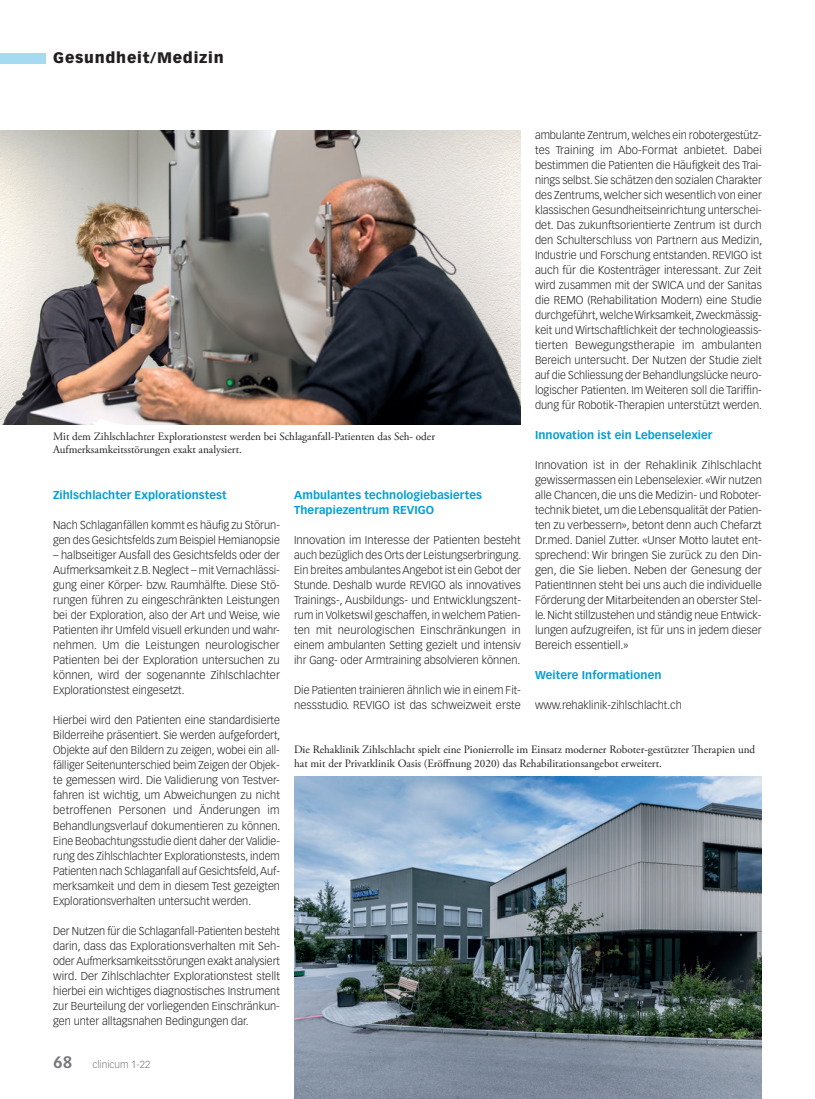
<style>
.page{position:relative;width:815px;height:1099px;background:#fff}
.page>*{position:absolute;margin:0;border:0;box-sizing:border-box;transform-origin:0 0}
.t1{font:900 15px "Vectora LT Std";letter-spacing:.05em;color:#231f20}
.t2{font:300 11.25px/15px "Vectora LT Std";color:#231f20;text-align:justify}
.t3{font:11.25px/13.5px "Adobe Garamond Pro";color:#231f20}
.t4{font:700 11.25px/15px "Vectora LT Std";letter-spacing:.005em;color:#009fda}
.t5{font:300 10px "Vectora LT Std";color:#76787b}
.s1{font-weight:700;font-size:16.25px}
</style>
<div class="page">
<div style="left:0;top:53px;width:45px;height:10px;background:#a5daf2"></div>
<img style="left:0;top:130px;width:521px;height:294px">
<img style="left:294px;top:776px;width:468px;height:322px">
<h1 class="t1" style="left:53px;top:49px;width:172px">Gesundheit/Medizin</h1>
<p class="t2" style="left:535px;top:128px;width:229px">ambulante Zentrum, welches ein robotergestütz&shy;tes Training im Abo-Format anbietet. Dabei bestimmen die Patienten die Häufigkeit des Trai&shy;nings selbst. Sie schätzen den sozialen Charakter des Zentrums, welcher sich wesentlich von einer klassischen Gesundheitseinrichtung unterschei&shy;det. Das zukunftsorientierte Zentrum ist durch den Schulterschluss von Partnern aus Medizin, Industrie und Forschung entstanden. REVIGO ist auch für die Kostenträger interessant. Zur Zeit wird zusammen mit der SWICA und der Sanitas die REMO (Rehabilitation Modern) eine Studie durchgeführt, welche Wirksamkeit, Zweckmässig&shy;keit und Wirtschaftlichkeit der technologieassis&shy;tierten Bewegungstherapie im ambulanten Bereich untersucht. Der Nutzen der Studie zielt auf die Schliessung der Behandlungslücke neuro&shy;logischer Patienten. Im Weiteren soll die Tariffin&shy;dung für Robotik-Therapien unterstützt werden.</p>
<p class="t4" style="left:535px;top:428px;width:179px">Innovation ist ein Lebenselexier</p>
<p class="t2" style="left:535px;top:458px;width:228px">Innovation ist in der Rehaklinik Zihlschlacht gewissermassen ein Lebenselexier. «Wir nutzen alle Chancen, die uns die Medizin- und Roboter&shy;technik bietet, um die Lebensqualität der Patien&shy;ten zu verbessern», betont denn auch Chefarzt Dr.med. Daniel Zutter. «Unser Motto lautet ent&shy;sprechend: Wir bringen Sie zurück zu den Din&shy;gen, die Sie lieben. Neben der Genesung der PatientInnen steht bei uns auch die individuelle Förderung der Mitarbeitenden an oberster Stel&shy;le. Nicht stillzustehen und ständig neue Entwick&shy;lungen aufzugreifen, ist für uns in jedem dieser Bereich essentiell.»</p>
<p class="t4" style="left:535px;top:668px;width:128px">Weitere Informationen</p>
<p class="t2" style="left:535px;top:698px;width:148px">www.rehaklinik-zihlschlacht.ch</p>
<p class="t3" style="left:294px;top:743px;width:463px">Die Rehaklinik Zihlschlacht spielt eine Pionierrolle im Einsatz moderner Roboter-gestützter Therapien und hat mit der Privatklinik Oasis (Eröffnung 2020) das Rehabilitationsangebot erweitert.</p>
<p class="t3" style="left:53px;top:430px;width:383px">Mit dem Zihlschlachter Explorationstest werden bei Schlaganfall-Patienten das Seh- oder<br>Aufmerksamkeitsstörungen exakt analysiert.</p>
<p class="t4" style="left:53px;top:488px;width:175px">Zihlschlachter Explorationstest</p>
<p class="t2" style="left:53px;top:518px;width:228px">Nach Schlaganfällen kommt es häufig zu Störun&shy;gen des Gesichtsfelds zum Beispiel Hemianopsie</p>
<p class="t2" style="left:53px;top:548px;width:228px">– halbseitiger Ausfall des Gesichtsfelds oder der Aufmerksamkeit z.B. Neglect – mit Vernachlässi&shy;gung einer Körper- bzw. Raumhälfte. Diese Stö&shy;rungen führen zu eingeschränkten Leistungen bei der Exploration, also der Art und Weise, wie Patienten ihr Umfeld visuell erkunden und wahr&shy;nehmen. Um die Leistungen neurologischer Patienten bei der Exploration untersuchen zu können, wird der sogenannte Zihlschlachter Explorationstest eingesetzt.</p>
<p class="t2" style="left:53px;top:713px;width:229px">Hierbei wird den Patienten eine standardisierte Bilderreihe präsentiert. Sie werden aufgefordert, Objekte auf den Bildern zu zeigen, wobei ein all&shy;fälliger Seitenunterschied beim Zeigen der Objek&shy;te gemessen wird. Die Validierung von Testver&shy;fahren ist wichtig, um Abweichungen zu nicht betroffenen Personen und Änderungen im Behandlungsverlauf dokumentieren zu können.<br>Eine Beobachtungsstudie dient daher der Validie&shy;rung des Zihlschlachter Explorationstests, indem Patienten nach Schlaganfall auf Gesichtsfeld, Auf&shy;merksamkeit und dem in diesem Test gezeigten Explorationsverhalten untersucht werden.</p>
<p class="t2" style="left:53px;top:923px;width:228px">Der Nutzen für die Schlaganfall-Patienten besteht darin, dass das Explorationsverhalten mit Seh&shy;oder Aufmerksamkeitsstörungen exakt analysiert wird. Der Zihlschlachter Explorationstest stellt hierbei ein wichtiges diagnostisches Instrument zur Beurteilung der vorliegenden Einschränkun&shy;gen unter alltagsnahen Bedingungen dar.</p>
<p class="t4" style="left:294px;top:488px;width:189px">Ambulantes technologiebasiertes<br>Therapiezentrum REVIGO</p>
<p class="t2" style="left:294px;top:533px;width:229px">Innovation im Interesse der Patienten besteht auch bezüglich des Orts der Leistungserbringung.<br>Ein breites ambulantes Angebot ist ein Gebot der Stunde. Deshalb wurde REVIGO als innovatives Trainings-, Ausbildungs- und Entwicklungszent&shy;rum in Volketswil geschaffen, in welchem Patien&shy;ten mit neurologischen Einschränkungen in einem ambulanten Setting gezielt und intensiv ihr Gang- oder Armtraining absolvieren können.</p>
<p class="t2" style="left:294px;top:683px;width:228px">Die Patienten trainieren ähnlich wie in einem Fit&shy;nessstudio. REVIGO ist das schweizweit erste</p>
<p class="t5" style="left:53px;top:1058px;width:99px"><span class="s1">68</span> clinicum 1-22</p>
</div>
